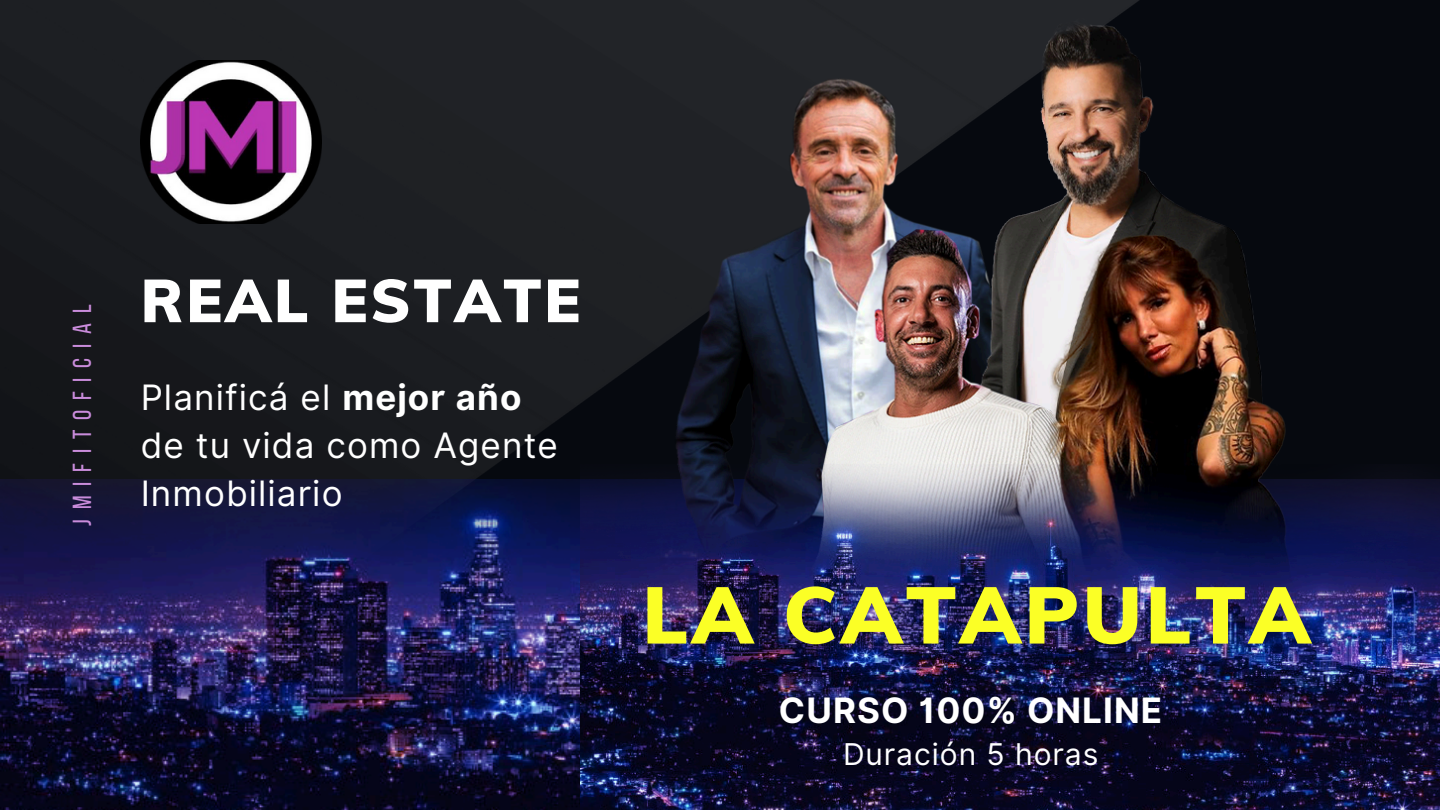
<style>
.page{position:relative;width:1440px;height:810px;background:#fff}
.page>*{position:absolute;margin:0;border:0;box-sizing:border-box;transform-origin:0 0}
.t1{font:900 79.3px "Muli";letter-spacing:.045em;color:#fbff26}
.t2{font:900 59.9px "Muli";letter-spacing:.045em;color:#fff}
.t3{font:35px/48px "Inter";letter-spacing:.03em;color:#fff}
.t4{font:700 35px "Inter";letter-spacing:.03em;color:#fff}
.t5{font:30px "Inter";letter-spacing:.03em;color:#fff}
.t6{font:26px "Bebas Neue";letter-spacing:.38em;color:#c98cdb}
.s1{font-weight:700}
</style>
<div class="page">
<img style="left:0;top:0;width:1161px;height:480px">
<img style="left:0;top:480px;width:581px;height:330px">
<img style="left:141px;top:61px;width:180px;height:162px">
<img style="left:581px;top:19px;width:859px;height:791px">
<h2 class="t6" style="left:72px;top:526px;width:223px;rotate:-90deg">jmifitoficial</h2>
<p class="t2" style="left:141px;top:262px;width:441px">REAL ESTATE</p>
<p class="t3" style="left:141px;top:374px;width:419px">Planificá el <span class="s1">mejor año </span>de tu vida como Agente<br>Inmobiliario</p>
<h3 class="t1" style="left:642px;top:564px;width:669px">LA CATAPULTA</h3>
<p class="t4" style="left:779px;top:690px;width:385px">CURSO 100% ONLINE</p>
<p class="t5" style="left:843px;top:736px;width:257px">Duración 5 horas</p>
</div>
